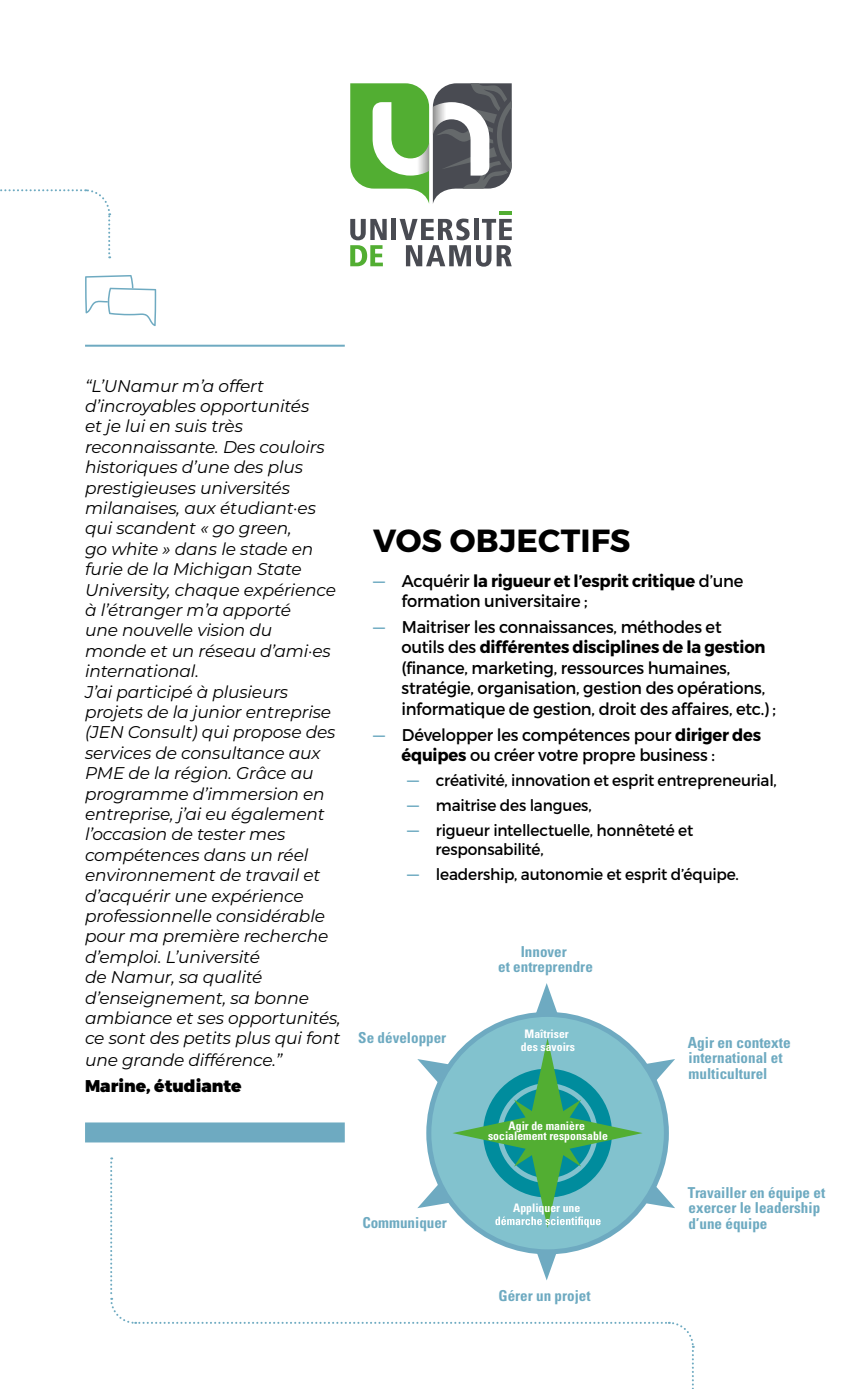
<style>
.page{position:relative;width:862px;height:1389px;background:#fff}
.page>*{position:absolute;margin:0;border:0;box-sizing:border-box;transform-origin:0 0}
.t1{font:700 32px "Montserrat";color:#000}
.t2{font:italic 17px/20.4px "Montserrat";letter-spacing:-.01em;color:#000}
.t3{font:17px/20.4px "Montserrat";letter-spacing:-.015em;color:#000;scale:.96 1}
.t4{font:900 17px "Montserrat";color:#000}
.t5{font:16px/19.2px "Montserrat";letter-spacing:-.015em;color:#000;scale:.96 1}
.t6{font:700 condensed 15.4px "Univers LT Std";color:#6eaac1}
.t7{font:700 condensed 15px/15.6px "Univers LT Std";color:#6eaac1}
.t8{font:700 condensed 11.8px/10px "Univers LT Std";color:#fff;text-align:center}
.s1{font-size:18px;color:#6eaac1}
.s2{font-weight:700}
</style>
<div class="page">
<div style="left:85px;top:1122px;width:260px;height:20px;background:#6eaac1"></div>
<hr style="left:85px;top:345px;width:260px;height:2px;background:#6eaac1">
<svg style="left:85px;top:275px;width:71px;height:51px"></svg>
<svg style="left:0;top:189px;width:111px;height:69px"></svg>
<div style="left:391px;top:219px;width:5px;height:21px;background:#494b52"></div>
<svg style="left:350px;top:219px;width:37px;height:47px"></svg>
<svg style="left:399px;top:219px;width:113px;height:48px"></svg>
<hr style="left:499px;top:211px;width:13px;height:4px;background:#52ae32">
<svg style="left:350px;top:83px;width:162px;height:121px"></svg>
<svg style="left:532px;top:983px;width:30px;height:30px"></svg>
<svg style="left:429px;top:1014px;width:237px;height:238px;background:#7ebdcb"></svg>
<svg style="left:109px;top:1038px;width:586px;height:351px"></svg>
<p class="t2" style="left:85px;top:375px;width:257px">“L’UNamur m’a offert d’incroyables opportunités<br>et je lui en suis très reconnaissante. Des couloirs historiques d’une des plus prestigieuses universités milanaises, aux étudiant·es qui scandent « go green,<br>go white » dans le stade en furie de la Michigan State<br>University, chaque expérience à l’étranger m’a apporté<br>une nouvelle vision du<br>monde et un réseau d’ami·es international.<br>J’ai participé à plusieurs projets de la junior entreprise (JEN Consult) qui propose des services de consultance aux<br>PME de la région. Grâce au programme d’immersion en entreprise, j’ai eu également l’occasion de tester mes compétences dans un réel environnement de travail et d’acquérir une expérience professionnelle considérable pour ma première recherche d’emploi. L’université<br>de Namur, sa qualité d’enseignement, sa bonne ambiance et ses opportunités, ce sont des petits plus qui font une grande différence.”</p>
<p class="t4" style="left:85px;top:1075px;width:158px">Marine, étudiante</p>
<h1 class="t1" style="left:373px;top:521px;width:259px">VOS OBJECTIFS</h1>
<p class="t3" style="left:401px;top:570px;width:357px;text-indent:-28px"><span class="s1">—</span> Acquérir <span class="s2">la rigueur et l’esprit critique</span> d’une formation universitaire ;</p>
<p class="t3" style="left:401px;top:617px;width:391px;text-indent:-28px"><span class="s1">—</span> Maitriser les connaissances, méthodes et<br>outils des <span class="s2">différentes disciplines de la gestion </span>(finance, marketing, ressources humaines, stratégie, organisation, gestion des opérations, informatique de gestion, droit des affaires, etc.) ;</p>
<p class="t3" style="left:401px;top:724px;width:376px;text-indent:-28px"><span class="s1">—</span> Développer les compétences pour <span class="s2">diriger des équipes</span> ou créer votre propre business :</p>
<p class="t5" style="left:407px;top:771px;width:387px"><span class="s1">—</span> créativité, innovation et esprit entrepreneurial,</p>
<p class="t5" style="left:407px;top:796px;width:194px"><span class="s1">—</span> maitrise des langues,</p>
<p class="t5" style="left:435px;top:820px;width:270px;text-indent:-28px"><span class="s1">—</span> rigueur intellectuelle, honnêteté et responsabilité,</p>
<p class="t5" style="left:407px;top:864px;width:347px"><span class="s1">—</span> leadership, autonomie et esprit d’équipe.</p>
<p class="t7" style="left:358px;top:1030px;width:89px">Se développer</p>
<p class="t7" style="left:362px;top:1215px;width:86px">Communiquer</p>
<p class="t7" style="left:498px;top:944px;width:96px;line-height:15px;text-align:center">Innover<br>et entreprendre</p>
<p class="t8" style="left:521px;top:1027px;width:56px;line-height:13.4px">Maîtriser des savoirs</p>
<p class="t8" style="left:488px;top:1121px;width:121px">Agir de manière socialement responsable</p>
<p class="t8" style="left:513px;top:1202px;width:69px">Appliquer une</p>
<p class="t6" style="left:688px;top:1033px;width:104px">Agir en contexte</p>
<p class="t7" style="left:688px;top:1050px;width:95px">international et multiculturel</p>
<p class="t7" style="left:688px;top:1185px;width:139px">Travailler en équipe et exercer le leadership d’une équipe</p>
<p class="t7" style="left:498px;top:1287px;width:94px">Gérer un projet</p>
</div>
